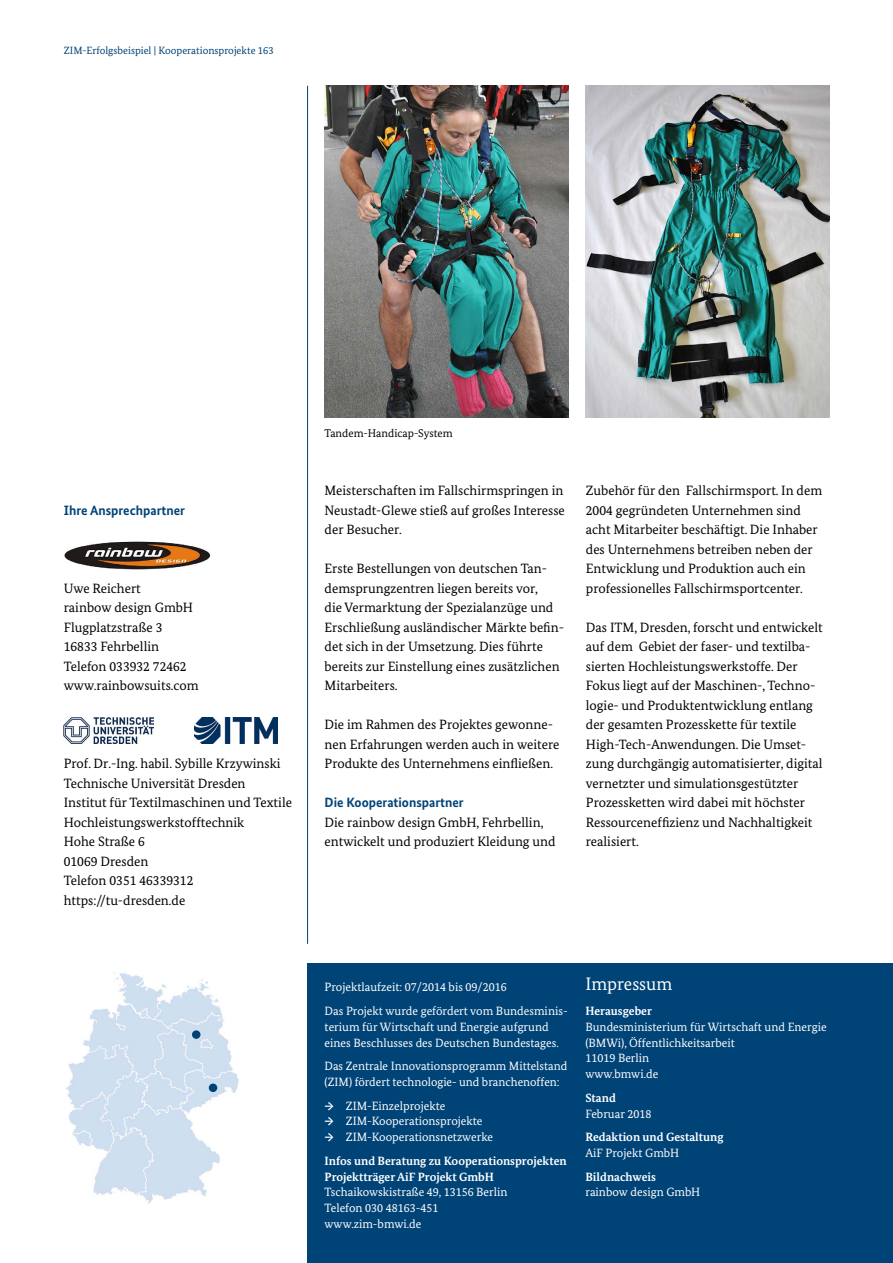
<style>
.page{position:relative;width:893px;height:1263px;background:#fff}
.page>*{position:absolute;margin:0;border:0;box-sizing:border-box;transform-origin:0 0}
.Impressum_Headline_H{font:18px "Bundes Serif";color:#fff}
.Copytext_P{font:13.5px/19.5px "Bundes Serif";color:#000}
.Headline_H3{font:700 13.5px "Bundes Sans";color:#004377}
.Impressum_P{font:12px/15.8px "Bundes Serif";color:#fff}
.Impressum_P-2{font:700 12px/15.8px "Bundes Serif";color:#fff}
.t1{font:11.25px "Bundes Serif";color:#000}
.t2{font:10.5px "Bundes Serif";color:#004377}
.s1{font-weight:700}
.s2{font-weight:400}
</style>
<div class="page">
<hr style="left:307px;top:86px;width:1px;height:858px;background:#004377">
<img style="left:325px;top:86px;width:243px;height:331px">
<img style="left:585px;top:86px;width:244px;height:331px">
<img style="left:64px;top:541px;width:147px;height:29px">
<img style="left:195px;top:718px;width:82px;height:25px">
<img style="left:64px;top:717px;width:90px;height:27px">
<img style="left:65px;top:972px;width:174px;height:232px">
<div style="left:209px;top:1083px;width:8px;height:9px;background:#004377;border-radius:50%"></div>
<div style="left:192px;top:1030px;width:8px;height:9px;background:#004377;border-radius:50%"></div>
<div style="left:308px;top:963px;width:585px;height:300px;background:#004377"></div>
<p class="t2" style="left:64px;top:44px;width:211px">ZIM-Erfolgsbeispiel | Kooperationsprojekte 163</p>
<p class="Headline_H3" style="left:64px;top:502px;width:123px">Ihre Ansprechpartner</p>
<p class="Copytext_P" style="left:64px;top:578px;width:137px">Uwe Reichert<br>rainbow design GmbH<br>Flugplatzstraße 3<br>16833 Fehrbellin<br>Telefon 033932 72462 www.rainbowsuits.com</p>
<p class="Copytext_P" style="left:64px;top:754px;width:230px">Prof. Dr.-Ing. habil. Sybille Krzywinski<br>Technische Universität Dresden<br>Institut für Textilmaschinen und Textile<br>Hochleistungswerkstofftechnik<br>Hohe Straße 6<br>01069 Dresden<br>Telefon 0351 46339312 https://tu-dresden.de</p>
<p class="t1" style="left:325px;top:426px;width:130px">Tandem-Handicap-System</p>
<p class="Copytext_P" style="left:325px;top:481px;width:242px;text-align:justify">Meisterschaften im Fallschirmspringen in Neustadt-Glewe stieß auf großes Interesse der Besucher.</p>
<p class="Copytext_P" style="left:325px;top:559px;width:241px">Erste Bestellungen von deutschen Tan&shy;demsprungzentren liegen bereits vor,<br>die Vermarktung der Spezialanzüge und Erschließung ausländischer Märkte befin&shy;det sich in der Umsetzung. Dies führte bereits zur Einstellung eines zusätzlichen Mitarbeiters.</p>
<p class="Copytext_P" style="left:325px;top:715px;width:236px">Die im Rahmen des Projektes gewonne&shy;nen Erfahrungen werden auch in weitere<br>Produkte des Unternehmens einfließen.</p>
<p class="Headline_H3" style="left:325px;top:794px;width:141px">Die Kooperationspartner</p>
<p class="Copytext_P" style="left:325px;top:812px;width:233px">Die rainbow design GmbH, Fehrbellin, entwickelt und produziert Kleidung und</p>
<p class="Copytext_P" style="left:586px;top:481px;width:238px">Zubehör für den Fallschirmsport. In dem 2004 gegründeten Unternehmen sind acht Mitarbeiter beschäftigt. Die Inhaber des Unternehmens betreiben neben der Entwicklung und Produktion auch ein professionelles Fallschirmsportcenter.</p>
<p class="Copytext_P" style="left:586px;top:617px;width:238px">Das ITM, Dresden, forscht und entwickelt auf dem Gebiet der faser- und textilba&shy;sierten Hochleistungswerkstoffe. Der Fokus liegt auf der Maschinen-, Techno&shy;logie- und Produktentwicklung entlang der gesamten Prozesskette für textile High-Tech-Anwendungen. Die Umset&shy;zung durchgängig automatisierter, digital vernetzter und simulationsgestützter Prozessketten wird dabei mit höchster Ressourceneffizienz und Nachhaltigkeit realisiert.</p>
<p class="Impressum_P" style="left:325px;top:979px;width:184px">Projektlaufzeit: 07/2014 bis 09/2016</p>
<p class="Impressum_P" style="left:325px;top:1003px;width:243px">Das Projekt wurde gefördert vom Bundesminis&shy;terium für Wirtschaft und Energie aufgrund eines Beschlusses des Deutschen Bundestages.</p>
<p class="Impressum_P" style="left:325px;top:1058px;width:244px">Das Zentrale Innovationsprogramm Mittelstand (ZIM) fördert technologie- und branchenoffen:</p>
<p class="Impressum_P" style="left:325px;top:1097px;width:122px"><span class="s1">→</span> ZIM-Einzelprojekte</p>
<p class="Impressum_P" style="left:325px;top:1113px;width:159px"><span class="s1">→</span> ZIM-Kooperationsprojekte</p>
<p class="Impressum_P" style="left:325px;top:1129px;width:170px"><span class="s1">→</span> ZIM-Kooperationsnetzwerke</p>
<p class="Impressum_P-2" style="left:325px;top:1153px;width:244px">Infos und Beratung zu Kooperationsprojekten<br>Projektträger AiF Projekt GmbH<br><span class="s2">Tschaikowskistraße 49, 13156 Berlin<br>Telefon 030 48163-451<br>www.zim-bmwi.de</span></p>
<p class="Impressum_Headline_H" style="left:585px;top:973px;width:88px">Impressum</p>
<p class="Impressum_P" style="left:585px;top:1003px;width:243px"><span class="s1">Herausgeber<br></span>Bundesministerium für Wirtschaft und Energie (BMWi), Öffentlichkeitsarbeit<br>11019 Berlin<br>www.bmwi.de</p>
<p class="Impressum_P" style="left:585px;top:1090px;width:68px"><span class="s1">Stand<br></span>Februar 2018</p>
<p class="Impressum_P-2" style="left:585px;top:1129px;width:140px">Redaktion und Gestaltung<br><span class="s2">AiF Projekt GmbH</span></p>
<p class="Impressum_P" style="left:585px;top:1168px;width:116px"><span class="s1">Bildnachweis </span>rainbow design GmbH</p>
</div>
